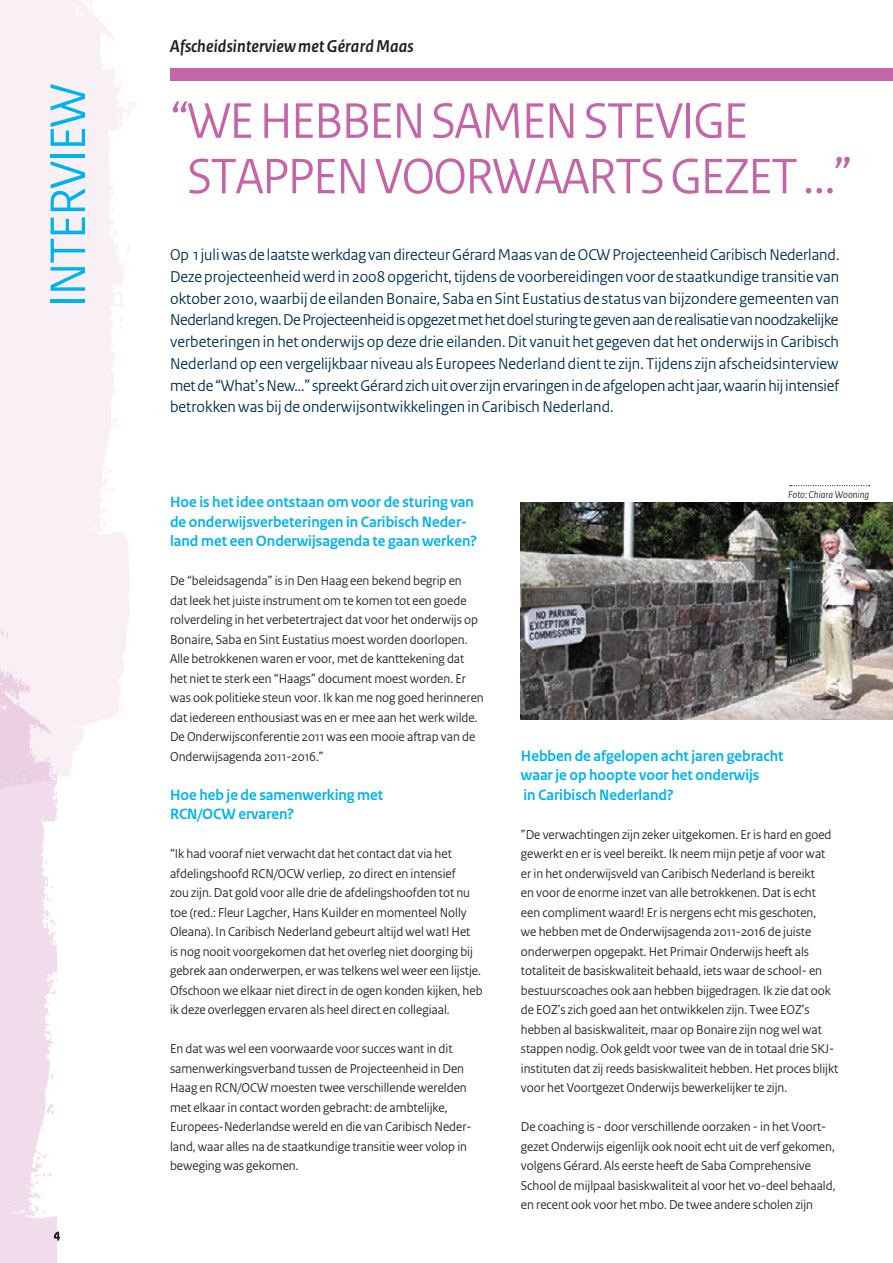
<style>
.page{position:relative;width:893px;height:1263px;background:#fff}
.page>*{position:absolute;margin:0;border:0;box-sizing:border-box;transform-origin:0 0}
.t1{font:52.5px/55.5px "Rijksoverheid Sans Heading";letter-spacing:-.03em;color:#c465a7}
.t2{font:52.5px "Rijksoverheid Sans Heading";letter-spacing:-.03em;color:#00b3ef}
.t3{font:italic 700 18px "Rijksoverheid Sans Heading";letter-spacing:.01em;color:#231f20}
.t4{font:16.5px/21.8px "Rijksoverheid Sans Heading";letter-spacing:.005em;color:#002f4e;text-align:justify}
.t5{font:700 15.75px/19.5px "Rijksoverheid Sans Heading";color:#00b3ef}
.t6{font:13.5px/19.5px "Rijksoverheid Sans Heading";color:#231f20}
.t7{font:italic 10.5px "Rijksoverheid Sans Heading";color:#231f20}
</style>
<div class="page">
<svg style="left:56px;top:1232px;width:4px;height:8px"></svg>
<img style="left:521px;top:502px;width:372px;height:218px">
<img style="left:0;top:547px;width:56px;height:716px">
<div style="left:170px;top:68px;width:723px;height:13px;background:#c465a7"></div>
<svg style="left:790px;top:485px;width:80px;height:1px"></svg>
<h1 class="t2" style="left:38px;top:307px;width:225px;rotate:-90deg">INTERVIEW</h1>
<h2 class="t3" style="left:170px;top:36px;width:245px">Afscheidsinterview met Gérard Maas</h2>
<h1 class="t1" style="left:187px;top:94px;width:667px;text-indent:-17px">“WE HEBBEN SAMEN STEVIGE<br>STAPPEN VOORWAARTS GEZET …”</h1>
<p class="t4" style="left:170px;top:244px;width:671px">Op 1 juli was de laatste werkdag van directeur Gérard Maas van de OCW Projecteenheid Caribisch Nederland.<br>Deze projecteenheid werd in 2008 opgericht, tijdens de voorbereidingen voor de staatkundige transitie van oktober 2010, waarbij de eilanden Bonaire, Saba en Sint Eustatius de status van bijzondere gemeenten van Nederland kregen. De Projecteenheid is opgezet met het doel sturing te geven aan de realisatie van noodzakelijke verbeteringen in het onderwijs op deze drie eilanden. Dit vanuit het gegeven dat het onderwijs in Caribisch Nederland op een vergelijkbaar niveau als Europees Nederland dient te zijn. Tijdens zijn afscheidsinterview met de “What’s New…” spreekt Gérard zich uit over zijn ervaringen in de afgelopen acht jaar, waarin hij intensief betrokken was bij de onderwijsontwikkelingen in Caribisch Nederland.</p>
<p class="t5" style="left:170px;top:492px;width:308px">Hoe is het idee ontstaan om voor de sturing van de onderwijsverbeteringen in Caribisch Neder&shy;land met een Onderwijsagenda te gaan werken?</p>
<p class="t6" style="left:170px;top:571px;width:315px">De “beleidsagenda” is in Den Haag een bekend begrip en<br>dat leek het juiste instrument om te komen tot een goede rolverdeling in het verbetertraject dat voor het onderwijs op Bonaire, Saba en Sint Eustatius moest worden doorlopen.<br>Alle betrokkenen waren er voor, met de kanttekening dat het niet te sterk een “Haags” document moest worden. Er was ook politieke steun voor. Ik kan me nog goed herinneren dat iedereen enthousiast was en er mee aan het werk wilde.<br>De Onderwijsconferentie 2011 was een mooie aftrap van de Onderwijsagenda 2011-2016.”</p>
<p class="t5" style="left:170px;top:785px;width:215px">Hoe heb je de samenwerking met<br>RCN/OCW ervaren?</p>
<p class="t6" style="left:170px;top:844px;width:314px">“Ik had vooraf niet verwacht dat het contact dat via het afdelingshoofd RCN/OCW verliep, zo direct en intensief<br>zou zijn. Dat gold voor alle drie de afdelingshoofden tot nu toe (red.: Fleur Lagcher, Hans Kuilder en momenteel Nolly Oleana). In Caribisch Nederland gebeurt altijd wel wat! Het<br>is nog nooit voorgekomen dat het overleg niet doorging bij gebrek aan onderwerpen, er was telkens wel weer een lijstje.<br>Ofschoon we elkaar niet direct in de ogen konden kijken, heb ik deze overleggen ervaren als heel direct en collegiaal.</p>
<p class="t6" style="left:170px;top:1039px;width:301px">En dat was wel een voorwaarde voor succes want in dit samenwerkingsverband tussen de Projecteenheid in Den Haag en RCN/OCW moesten twee verschillende werelden met elkaar in contact worden gebracht: de ambtelijke, Europees-Nederlandse wereld en die van Caribisch Neder&shy;land, waar alles na de staatkundige transitie weer volop in beweging was gekomen.</p>
<p class="t7" style="left:788px;top:488px;width:83px">Foto: Chiara Wooning</p>
<p class="t5" style="left:521px;top:746px;width:264px">Hebben de afgelopen acht jaren gebracht waar je op hoopte voor het onderwijs<br>in Caribisch Nederland?</p>
<p class="t6" style="left:521px;top:825px;width:319px">”De verwachtingen zijn zeker uitgekomen. Er is hard en goed gewerkt en er is veel bereikt. Ik neem mijn petje af voor wat er in het onderwijsveld van Caribisch Nederland is bereikt<br>en voor de enorme inzet van alle betrokkenen. Dat is echt een compliment waard! Er is nergens echt mis geschoten,<br>we hebben met de Onderwijsagenda 2011-2016 de juiste onderwerpen opgepakt. Het Primair Onderwijs heeft als totaliteit de basiskwaliteit behaald, iets waar de school- en bestuurscoaches ook aan hebben bijgedragen. Ik zie dat ook de EOZ’s zich goed aan het ontwikkelen zijn. Twee EOZ’s hebben al basiskwaliteit, maar op Bonaire zijn nog wel wat stappen nodig. Ook geldt voor twee van de in totaal drie SKJ&shy;instituten dat zij reeds basiskwaliteit hebben. Het proces blijkt voor het Voortgezet Onderwijs bewerkelijker te zijn.</p>
<p class="t6" style="left:521px;top:1117px;width:316px">De coaching is - door verschillende oorzaken - in het Voort&shy;gezet Onderwijs eigenlijk ook nooit echt uit de verf gekomen, volgens Gérard. Als eerste heeft de Saba Comprehensive School de mijlpaal basiskwaliteit al voor het vo-deel behaald, en recent ook voor het mbo. De twee andere scholen zijn</p>
</div>
